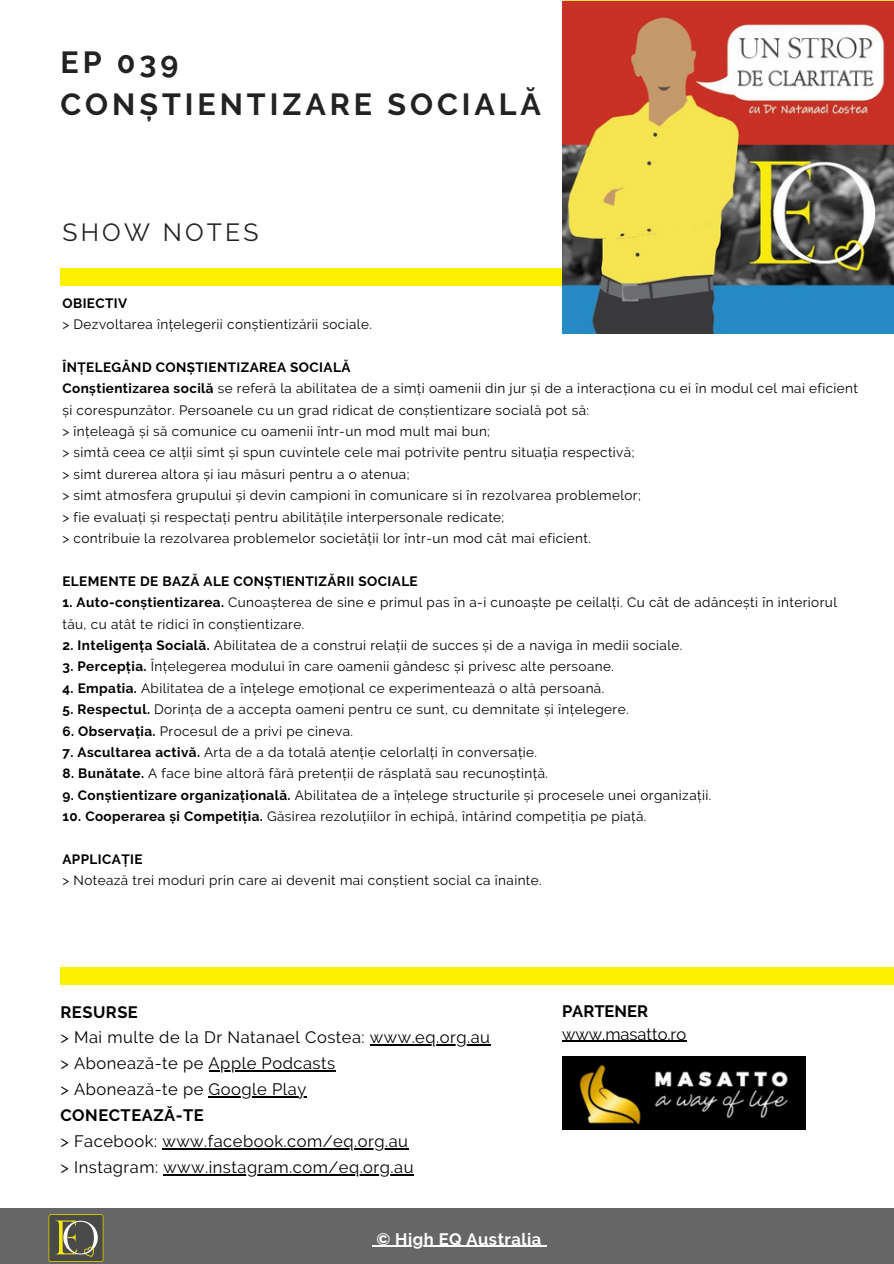
<style>
.page{position:relative;width:894px;height:1264px;background:#fff}
.page>*{position:absolute;margin:0;border:0;box-sizing:border-box;transform-origin:0 0}
.t1{font:700 30.45px "Raleway";letter-spacing:.13em;color:#222}
.t2{font:24.75px "Raleway";letter-spacing:.13em;color:#222}
.t3{font:16.5px "Raleway";letter-spacing:.03em;color:#000}
.t4{font:700 16.5px "Raleway";letter-spacing:.03em;color:#000}
.t5{font:700 16.5px "Raleway";letter-spacing:.03em;color:#fff}
.t6{font:16.5px "Raleway";color:#000}
.t7{font:700 16.5px "Raleway";color:#000}
.t8{font:13.5px/21.5px "Raleway";letter-spacing:.03em;color:#000}
.t9{font:700 13.5px "Raleway";letter-spacing:.03em;color:#000}
.s1{font-weight:700}
</style>
<div class="page">
<div style="left:61px;top:269px;width:832px;height:17px;background:#fef001"></div>
<div style="left:0;top:1208px;width:893px;height:55px;background:#666"></div>
<img style="left:49px;top:1214px;width:54px;height:49px">
<div style="left:61px;top:967px;width:832px;height:17px;background:#fef001"></div>
<img style="left:562px;top:1px;width:331px;height:333px">
<img style="left:562px;top:1056px;width:243px;height:73px">
<hr style="left:562px;top:1040px;width:124px;height:1px;background:#000">
<hr style="left:372px;top:1245px;width:174px;height:1px;background:#fff">
<hr style="left:370px;top:1044px;width:120px;height:1px;background:#000">
<hr style="left:208px;top:1070px;width:127px;height:1px;background:#000">
<hr style="left:208px;top:1096px;width:99px;height:1px;background:#000">
<hr style="left:162px;top:1148px;width:246px;height:1px;background:#000">
<hr style="left:163px;top:1174px;width:251px;height:1px;background:#000">
<p class="t1" style="left:60px;top:44px;width:119px">EP 039</p>
<p class="t1" style="left:60px;top:86px;width:482px">CONȘTIENTIZARE SOCIALĂ</p>
<p class="t2" style="left:62px;top:217px;width:198px">SHOW NOTES</p>
<p class="t9" style="left:62px;top:295px;width:66px">OBIECTIV</p>
<p class="t8" style="left:62px;top:313px;width:311px">&gt; Dezvoltarea înțelegerii conștientizării sociale.</p>
<p class="t9" style="left:62px;top:359px;width:289px">ÎNȚELEGÂND CONȘTIENTIZAREA SOCIALĂ</p>
<p class="t8" style="left:62px;top:377px;width:797px"><span class="s1">Conștientizarea socilă</span> se referă la abilitatea de a simți oamenii din jur și de a interacționa cu ei în modul cel mai eficient și corespunzător. Persoanele cu un grad ridicat de conștientizare socială pot să:</p>
<p class="t8" style="left:62px;top:420px;width:429px">&gt; înțeleagă și să comunice cu oamenii într-un mod mult mai bun;</p>
<p class="t8" style="left:62px;top:442px;width:573px">&gt; simtă ceea ce alții simt și spun cuvintele cele mai potrivite pentru situația respectivă;</p>
<p class="t8" style="left:62px;top:463px;width:348px">&gt; simt durerea altora și iau măsuri pentru a o atenua;</p>
<p class="t8" style="left:62px;top:484px;width:579px">&gt; simt atmosfera grupului și devin campioni în comunicare si în rezolvarea problemelor;</p>
<p class="t8" style="left:62px;top:506px;width:443px">&gt; fie evaluați și respectați pentru abilitățile interpersonale redicate;</p>
<p class="t8" style="left:62px;top:527px;width:530px">&gt; contribuie la rezolvarea problemelor societății lor într-un mod cât mai eficient.</p>
<p class="t9" style="left:62px;top:573px;width:357px">ELEMENTE DE BAZĂ ALE CONȘTIENTIZĂRII SOCIALE</p>
<p class="t8" style="left:62px;top:591px;width:775px"><span class="s1">1. Auto-conștientizarea.</span> Cunoașterea de sine e primul pas în a-i cunoaște pe ceilalți. Cu cât de adâncești în interiorul tău, cu atât te ridici în conștientizare.</p>
<p class="t8" style="left:62px;top:634px;width:621px"><span class="s1">2. Inteligența Socială.</span> Abilitatea de a construi relații de succes și de a naviga în medii sociale.</p>
<p class="t8" style="left:62px;top:656px;width:553px"><span class="s1">3. Percepția.</span> Înțelegerea modului în care oamenii gândesc și privesc alte persoane.</p>
<p class="t8" style="left:62px;top:677px;width:543px"><span class="s1">4. Empatia.</span> Abilitatea de a înțelege emoțional ce experimentează o altă persoană.</p>
<p class="t8" style="left:62px;top:698px;width:567px"><span class="s1">5. Respectul.</span> Dorința de a accepta oameni pentru ce sunt, cu demnitate și înțelegere.</p>
<p class="t8" style="left:62px;top:720px;width:292px"><span class="s1">6. Observația.</span> Procesul de a privi pe cineva.</p>
<p class="t8" style="left:62px;top:741px;width:476px"><span class="s1">7. Ascultarea activă.</span> Arta de a da totală atenție celorlalți în conversație.</p>
<p class="t8" style="left:62px;top:763px;width:487px"><span class="s1">8. Bunătate.</span> A face bine altoră fără pretenții de răsplată sau recunoștință.</p>
<p class="t8" style="left:62px;top:784px;width:650px"><span class="s1">9. Conștientizare organizațională.</span> Abilitatea de a înțelege structurile și procesele unei organizații.</p>
<p class="t8" style="left:62px;top:805px;width:585px"><span class="s1">10. Cooperarea și Competiția.</span> Găsirea rezoluțiilor în echipă, întărind competiția pe piață.</p>
<p class="t9" style="left:62px;top:851px;width:82px">APPLICAȚIE</p>
<p class="t8" style="left:62px;top:870px;width:480px">&gt; Notează trei moduri prin care ai devenit mai conștient social ca înainte.</p>
<p class="t4" style="left:60px;top:1002px;width:79px">RESURSE</p>
<p class="t3" style="left:60px;top:1027px;width:431px">&gt; Mai multe de la Dr Natanael Costea: www.eq.org.au</p>
<p class="t3" style="left:60px;top:1053px;width:276px">&gt; Abonează-te pe Apple Podcasts</p>
<p class="t3" style="left:60px;top:1079px;width:247px">&gt; Abonează-te pe Google Play</p>
<p class="t4" style="left:60px;top:1105px;width:145px">CONECTEAZĂ-TE</p>
<p class="t3" style="left:60px;top:1131px;width:349px">&gt; Facebook: www.facebook.com/eq.org.au</p>
<p class="t3" style="left:60px;top:1157px;width:354px">&gt; Instagram: www.instagram.com/eq.org.au</p>
<p class="t7" style="left:562px;top:1001px;width:87px">PARTENER</p>
<p class="t6" style="left:562px;top:1024px;width:126px">www.masatto.ro</p>
<p class="t5" style="left:376px;top:1229px;width:166px">© High EQ Australia</p>
</div>
